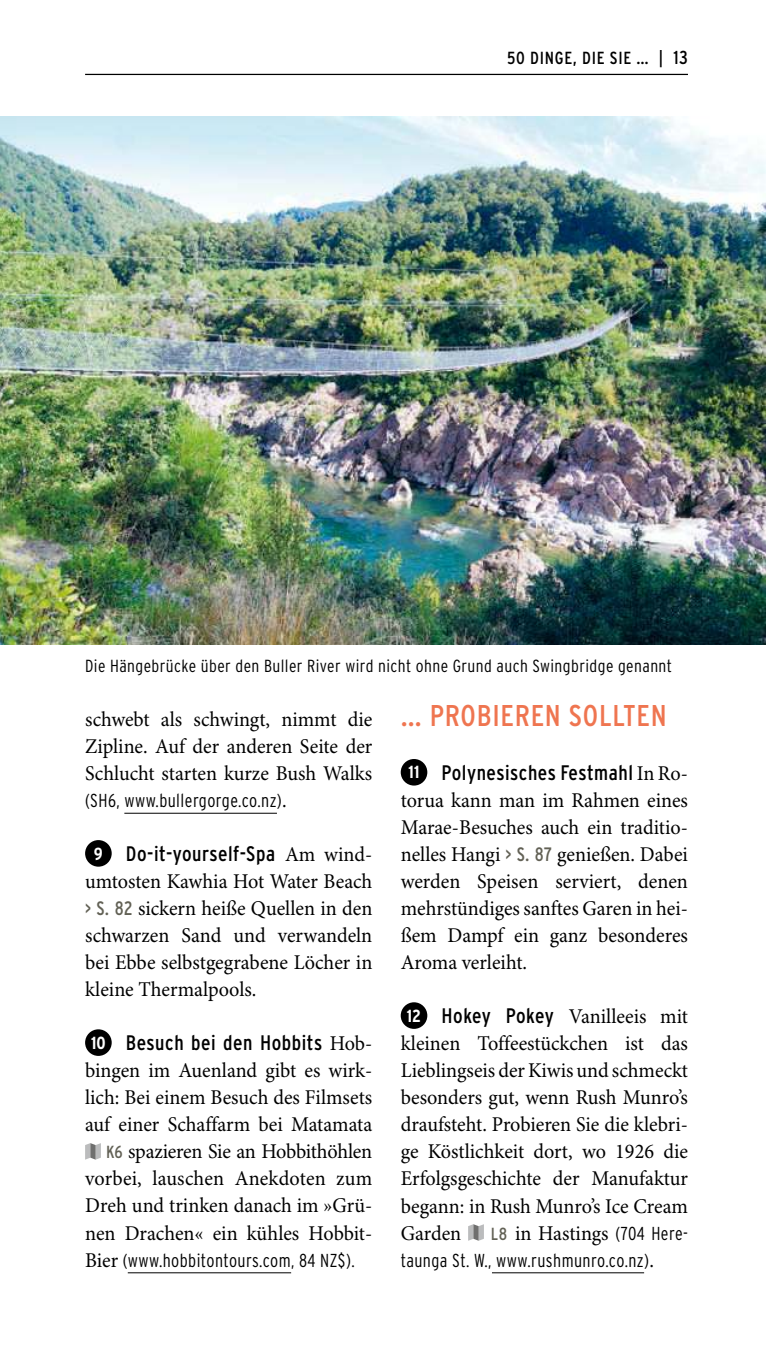
<style>
.page{position:relative;width:766px;height:1347px;background:#fff}
.page>*{position:absolute;margin:0;border:0;box-sizing:border-box;transform-origin:0 0}
.t1{font:condensed 30px "Interstate";letter-spacing:.025em;color:#ef7550}
.t2{font:21px/27px "Minion Pro";color:#000;text-align:justify;scale:.96 1}
.t3{font:condensed 21px "Interstate";letter-spacing:.025em;color:#000}
.t4{font:300 condensed 18.75px "Interstate";letter-spacing:.025em;color:#000;scale:.96 1}
.t5{font:300 condensed 17.5px "Interstate";letter-spacing:.025em;color:#000}
.t6{font:condensed 17.5px "Interstate";letter-spacing:.04em;color:#000}
.s1{font-size:18.75px}
.s2{font-family:"Minion Pro";font-weight:400;font-stretch:normal;font-size:21px}
.s3{font-weight:700;font-size:17.5px;color:#fff}
.s4{font-family:"Minion Pro";font-stretch:normal}
.s5{font-family:"Interstate";font-stretch:condensed;font-size:19.5px;color:#626155}
.s6{font-family:"Interstate";font-stretch:condensed;font-size:17.5px;color:#626155}
.s7{font-family:"Interstate";font-weight:700;font-stretch:condensed;font-size:17.5px;color:#fff}
.s8{font-family:"Interstate";font-stretch:condensed}
.s9{font-family:"Interstate";font-weight:300;font-stretch:condensed;font-size:18.75px}
</style>
<div class="page">
<hr style="left:85px;top:74px;width:602px;height:1px;background:#000">
<hr style="left:124px;top:812px;width:153px;height:1px;background:#000">
<hr style="left:128px;top:1272px;width:163px;height:1px;background:#000">
<div style="left:85px;top:840px;width:27px;height:26px;background:#000;border-radius:50%"></div>
<div style="left:85px;top:1029px;width:27px;height:26px;background:#000;border-radius:50%"></div>
<svg style="left:85px;top:1143px;width:16px;height:16px"></svg>
<hr style="left:492px;top:1272px;width:152px;height:1px;background:#000">
<div style="left:400px;top:759px;width:27px;height:26px;background:#000;border-radius:50%"></div>
<div style="left:400px;top:1002px;width:27px;height:26px;background:#000;border-radius:50%"></div>
<svg style="left:468px;top:1224px;width:16px;height:16px"></svg>
<img style="left:0;top:117px;width:765px;height:528px">
<p class="t6" style="left:507px;top:49px;width:182px">50 DINGE, DIE SIE … | <span class="s1">13</span></p>
<p class="t5" style="left:85px;top:657px;width:588px">Die Hängebrücke über den Buller River wird nicht ohne Grund auch Swingbridge genannt</p>
<p class="t2" style="left:85px;top:706px;width:300px">schwebt als schwingt, nimmt die Zip line. Auf der anderen Seite der Schlucht starten kurze Bush Walks</p>
<p class="t4" style="left:85px;top:791px;width:212px">(SH6, www.bullergorge.co.nz)<span class="s2">.</span></p>
<p class="t3" style="left:94px;top:842px;width:280px"><span class="s3">9</span> Do-it-yourself-Spa <span class="s4">Am wind-</span></p>
<p class="t2" style="left:85px;top:869px;width:300px">umtosten Kawhia Hot Water Beach <span class="s5">&gt; S. 82</span> sickern heiße Quellen in den schwarzen Sand und verwandeln bei Ebbe selbstgegrabene Löcher in kleine Thermalpools.</p>
<p class="t3" style="left:91px;top:1032px;width:283px"><span class="s3">10</span> Besuch bei den Hobbits <span class="s4">Hob-</span></p>
<p class="t2" style="left:85px;top:1058px;width:300px;text-align:right">bingen im Auenland gibt es wirk&shy;lich: Bei einem Besuch des Filmsets auf einer Schaffarm bei Matamata<br><span class="s6">K6</span> spazieren Sie an Hobbithöhlen vorbei, lauschen Anekdoten zum<br>Dreh und trinken danach im »Grü&shy;nen Drachen« ein kühles Hobbit-</p>
<p class="t4" style="left:85px;top:1250px;width:282px"><span class="s2">Bier</span> (www.hobbitontours.com, 84 NZ$).</p>
<h1 class="t1" style="left:400px;top:699px;width:267px">… PROBIEREN SOLLTEN</h1>
<p class="t3" style="left:408px;top:761px;width:281px"><span class="s3">11</span> Polynesisches Festmahl <span class="s4">In Ro-</span></p>
<p class="t2" style="left:400px;top:788px;width:301px">torua kann man im Rahmen eines Marae-Besuches auch ein traditio&shy;nelles Hangi <span class="s5">&gt; S. 87</span> genießen. Dabei werden Speisen serviert, denen mehrstündiges sanftes Garen in hei&shy;ßem Dampf ein ganz besonderes Aroma verleiht.</p>
<p class="t2" style="left:400px;top:1004px;width:300px"><span class="s7">12</span> <span class="s8">Hokey Pokey</span> Vanilleeis mit kleinen Toffeestückchen ist das Lieblingseis der Kiwis und schmeckt besonders gut, wenn Rush Munro’s draufsteht. Probieren Sie die klebri&shy;ge Köstlichkeit dort, wo 1926 die Erfolgsgeschichte der Manufaktur begann: in Rush Munro’s Ice Cream Garden</p>
<p class="t2" style="left:490px;top:1220px;width:207px"><span class="s6">L8</span> in Hastings <span class="s9">(704 Here-</span></p>
<p class="t4" style="left:400px;top:1250px;width:265px">taunga St. W., www.rushmunro.co.nz)<span class="s2">.</span></p>
</div>
